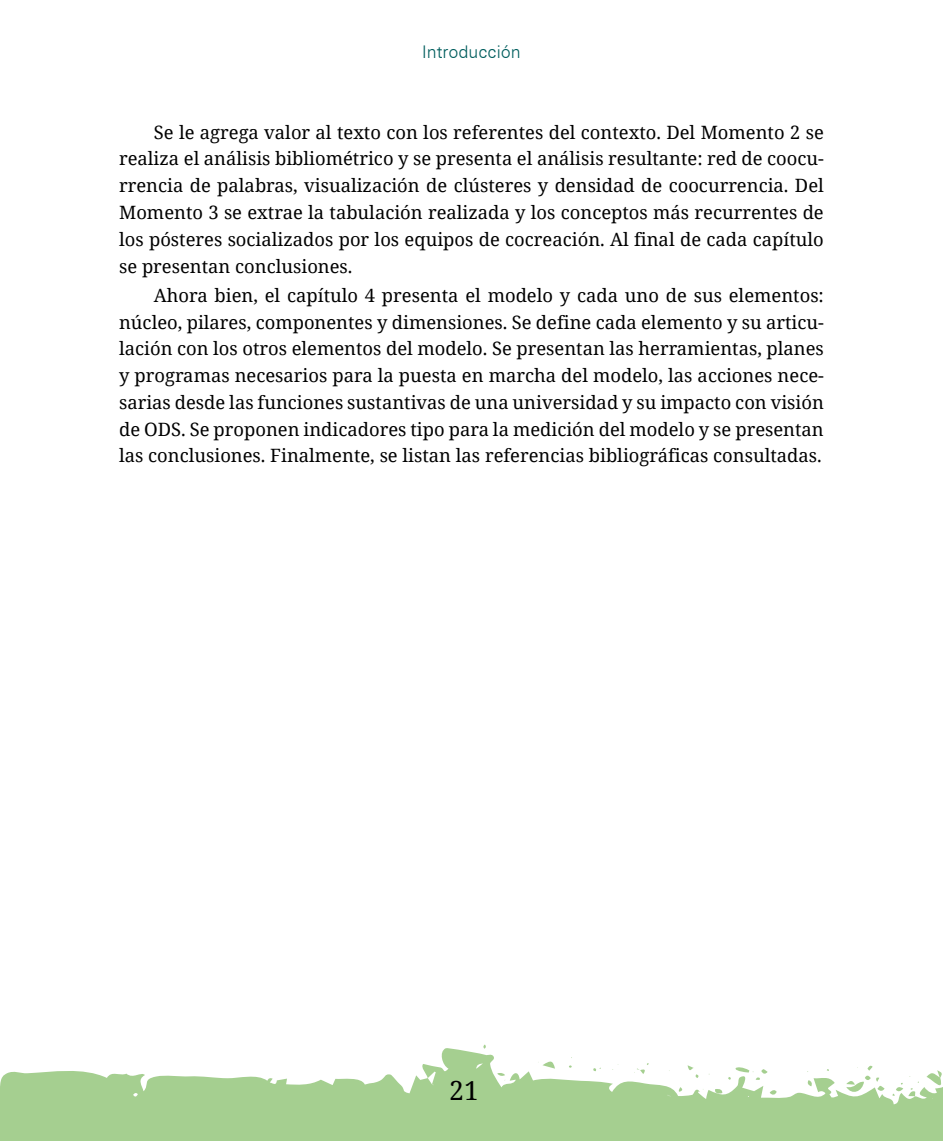
<style>
.page{position:relative;width:943px;height:1141px;background:#fff}
.page>*{position:absolute;margin:0;border:0;box-sizing:border-box;transform-origin:0 0}
.t1{font:26.25px "Noto Serif";color:#000}
.t2{font:18.38px/26.8px "Noto Serif";color:#000;text-align:justify}
.t3{font:300 17.5px "Zurich BT";color:#005e5e}
</style>
<div class="page">
<svg style="left:0;top:1044px;width:943px;height:97px;fill:#a5cf90"></svg>
<p class="t3" style="left:422px;top:41px;width:100px">Introducción</p>
<p class="t2" style="left:119px;top:118px;width:706px;text-indent:35px">Se le agrega valor al texto con los referentes del contexto. Del Momento 2 se realiza el análisis bibliométrico y se presenta el análisis resultante: red de coocu&shy;rrencia de palabras, visualización de clústeres y densidad de coocurrencia. Del Momento 3 se extrae la tabulación realizada y los conceptos más recurrentes de los pósteres socializados por los equipos de cocreación. Al final de cada capítulo se presentan conclusiones.</p>
<p class="t2" style="left:119px;top:281px;width:706px;text-indent:35px">Ahora bien, el capítulo 4 presenta el modelo y cada uno de sus elementos: núcleo, pilares, componentes y dimensiones. Se define cada elemento y su articu&shy;lación con los otros elementos del modelo. Se presentan las herramientas, planes y programas necesarios para la puesta en marcha del modelo, las acciones nece&shy;sarias desde las funciones sustantivas de una universidad y su impacto con visión de ODS. Se proponen indicadores tipo para la medición del modelo y se presentan las conclusiones. Finalmente, se listan las referencias bibliográficas consultadas.</p>
<h1 class="t1" style="left:449px;top:1072px;width:31px">21</h1>
</div>
